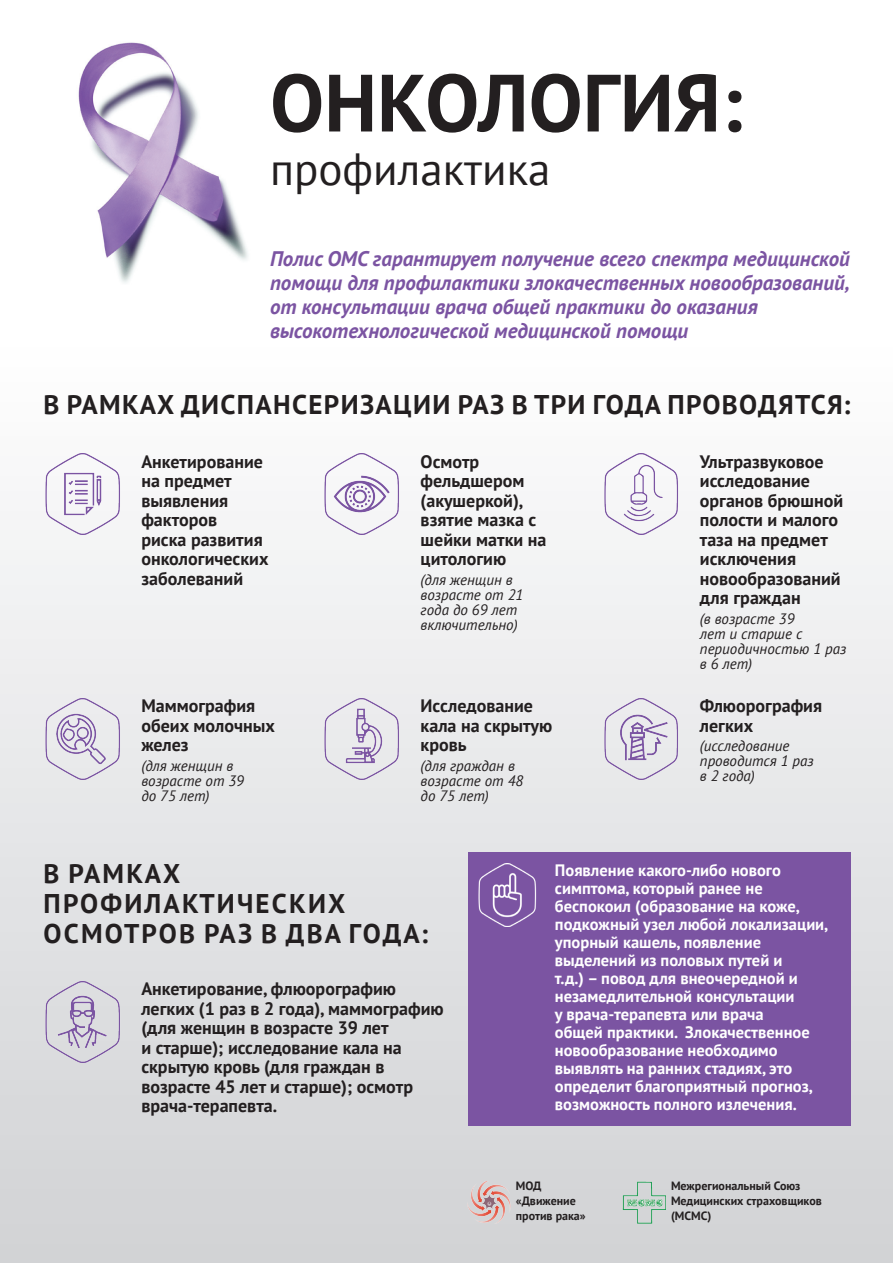
<style>
.page{position:relative;width:893px;height:1263px;background:#fff}
.page>*{position:absolute;margin:0;border:0;box-sizing:border-box;transform-origin:0 0}
.t1{font:700 81px "PT Sans";color:#231f20}
.t2{font:45px "PT Sans";color:#231f20}
.t3{font:700 27px "PT Sans";letter-spacing:.05em;color:#231f20}
.t4{font:700 27px/30px "PT Sans";letter-spacing:.08em;color:#231f20}
.t5{font:italic 700 21px/24px "PT Sans";color:#7b54a2}
.t6{font:700 18px/19.5px "PT Sans";color:#231f20}
.t7{font:700 16.5px/18px "PT Sans";color:#fff}
.t8{font:italic 15px/15px "PT Sans";color:#231f20}
.t9{font:700 12px/15px "PT Sans";color:#231f20}
</style>
<div class="page">
<div style="left:0;top:0;width:893px;height:1263px;background:linear-gradient(to bottom,#fff,#d3d4d7)"></div>
<img style="left:60px;top:28px;width:196px;height:256px">
<img style="left:43px;top:454px;width:80px;height:81px">
<img style="left:43px;top:981px;width:80px;height:81px">
<img style="left:43px;top:698px;width:80px;height:81px">
<img style="left:322px;top:454px;width:81px;height:81px">
<img style="left:322px;top:698px;width:81px;height:81px">
<img style="left:601px;top:698px;width:81px;height:81px">
<img style="left:601px;top:454px;width:81px;height:81px">
<div style="left:468px;top:852px;width:382px;height:273px;background:#7b54a2"></div>
<img style="left:468px;top:1181px;width:42px;height:43px">
<img style="left:623px;top:1181px;width:42px;height:43px">
<img style="left:478px;top:864px;width:59px;height:62px">
<h1 class="t1" style="left:270px;top:50px;width:474px">ОНКОЛОГИЯ:</h1>
<h2 class="t2" style="left:270px;top:141px;width:282px">профилактика</h2>
<p class="t5" style="left:270px;top:246px;width:581px">Полис ОМС гарантирует получение всего спектра медицинской помощи для профилактики злокачественных новообразований, от консультации врача общей практики до оказания высокотехнологической медицинской помощи</p>
<h3 class="t3" style="left:44px;top:386px;width:808px">В РАМКАХ ДИСПАНСЕРИЗАЦИИ РАЗ В ТРИ ГОДА ПРОВОДЯТСЯ:</h3>
<p class="t6" style="left:141px;top:451px;width:129px">Анкетирование на предмет выявления факторов<br>риска развития онкологических заболеваний</p>
<p class="t6" style="left:141px;top:696px;width:135px">Маммография обеих молочных желез</p>
<p class="t8" style="left:141px;top:757px;width:104px">(для женщин в возрасте от 39 до 75 лет)</p>
<p class="t6" style="left:421px;top:451px;width:127px">Осмотр фельдшером (акушеркой), взятие мазка с шейки матки на цитологию</p>
<p class="t8" style="left:421px;top:571px;width:104px">(для женщин в возрасте от 21 года до 69 лет включительно)</p>
<p class="t6" style="left:421px;top:696px;width:133px">Исследование кала на скрытую кровь</p>
<p class="t8" style="left:421px;top:757px;width:104px">(для граждан в возрасте от 48 до 75 лет)</p>
<p class="t6" style="left:700px;top:451px;width:145px">Ультразвуковое исследование органов брюшной полости и малого таза на предмет исключения новообразований для граждан</p>
<p class="t8" style="left:700px;top:610px;width:148px">(в возрасте 39<br>лет и старше с периодичностью 1 раз в 6 лет)</p>
<p class="t6" style="left:700px;top:696px;width:124px">Флюорография легких</p>
<p class="t8" style="left:700px;top:738px;width:115px">(исследование проводится 1 раз в 2 года)</p>
<h3 class="t4" style="left:44px;top:858px;width:386px">В РАМКАХ<br>ПРОФИЛАКТИЧЕСКИХ<br>ОСМОТРОВ РАЗ В ДВА ГОДА:</h3>
<p class="t6" style="left:141px;top:979px;width:304px">Анкетирование, флюорографию легких (1 раз в 2 года), маммографию (для женщин в возрасте 39 лет<br>и старше); исследование кала на скрытую кровь (для граждан в возрасте 45 лет и старше); осмотр врача-терапевта.</p>
<p class="t7" style="left:555px;top:861px;width:275px">Появление какого-либо нового симптома, который ранее не беспокоил (образование на коже, подкожный узел любой локализации, упорный кашель, появление выделений из половых путей и<br>т.д.) – повод для внеочередной и незамедлительной консультации<br>у врача-терапевта или врача<br>общей практики. Злокачественное новообразование необходимо выявлять на ранних стадиях, это определит благоприятный прогноз, возможность полного излечения.</p>
<p class="t9" style="left:516px;top:1178px;width:71px">МОД «Движение против рака»</p>
<p class="t9" style="left:671px;top:1178px;width:152px">Межрегиональный Союз<br>Медицинских страховщиков (МСМС)</p>
</div>
